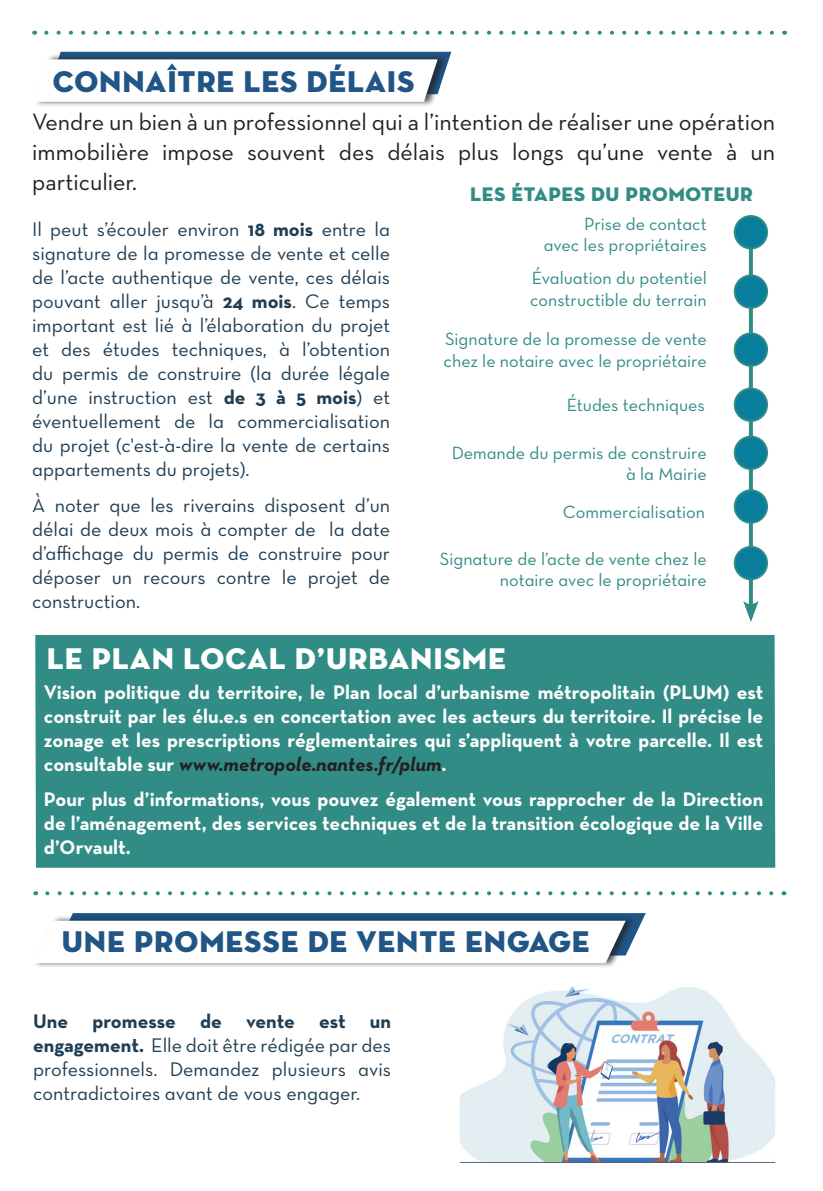
<style>
.page{position:relative;width:823px;height:1191px;background:#fff}
.page>*{position:absolute;margin:0;border:0;box-sizing:border-box;transform-origin:0 0}
.Titre_17_pt{font:30.6px "Neutra Disp Titling";letter-spacing:.03em;color:#215586}
.Titre_17_pt-2{font:30.6px "Neutra Disp Titling";letter-spacing:.03em;color:#fff}
.Titre_17_pt-3{font:24px/30px "Neutra Text";color:#231f20;text-align:justify}
.texte_bleu{font:20px/24px "Neutra Text Book Alt";color:#1f3d53;text-align:justify}
.texte_bleu-2{font:700 20px/24px "Neutra Text";color:#fff;text-align:justify}
.Titre_17_pt-4{font:20px "Neutra Disp Titling";letter-spacing:.03em;color:#318c85}
.texte_bleu-3{font:18px/21.6px "Neutra Text Book Alt";color:#318c85;text-align:right}
.s1{font-family:"Neutra Text";font-weight:700}
.s2{font-style:italic;color:#231f20}
</style>
<div class="page">
<div style="left:35px;top:635px;width:739px;height:232px;background:#318c85"></div>
<div style="left:33px;top:53px;width:414px;height:54px;background:#231f20;opacity:.75"></div>
<svg style="left:33px;top:52px;width:418px;height:50px"></svg>
<div style="left:33px;top:914px;width:602px;height:54px;background:#231f20;opacity:.75"></div>
<svg style="left:33px;top:913px;width:612px;height:50px"></svg>
<svg style="left:46px;top:31px;width:728px;height:4px"></svg>
<img style="left:460px;top:986px;width:314px;height:176px">
<svg style="left:47px;top:891px;width:727px;height:4px"></svg>
<svg style="left:748px;top:249px;width:4px;height:351px"></svg>
<svg style="left:743px;top:600px;width:15px;height:22px"></svg>
<div style="left:734px;top:216px;width:32px;height:32px;background:#097d9c;border-radius:50%"></div>
<div style="left:733px;top:215px;width:34px;height:34px;border:2px solid #318c85;border-radius:50%"></div>
<div style="left:734px;top:275px;width:32px;height:33px;background:#097d9c;border-radius:50%"></div>
<div style="left:733px;top:274px;width:34px;height:35px;border:2px solid #318c85;border-radius:50%"></div>
<div style="left:734px;top:333px;width:32px;height:33px;background:#097d9c;border-radius:50%"></div>
<div style="left:733px;top:332px;width:34px;height:35px;border:2px solid #318c85;border-radius:50%"></div>
<div style="left:734px;top:388px;width:32px;height:33px;background:#097d9c;border-radius:50%"></div>
<div style="left:733px;top:387px;width:34px;height:35px;border:2px solid #318c85;border-radius:50%"></div>
<div style="left:734px;top:436px;width:32px;height:33px;background:#097d9c;border-radius:50%"></div>
<div style="left:733px;top:435px;width:34px;height:35px;border:2px solid #318c85;border-radius:50%"></div>
<div style="left:734px;top:490px;width:32px;height:33px;background:#097d9c;border-radius:50%"></div>
<div style="left:733px;top:489px;width:34px;height:35px;border:2px solid #318c85;border-radius:50%"></div>
<div style="left:734px;top:547px;width:32px;height:32px;background:#097d9c;border-radius:50%"></div>
<div style="left:733px;top:546px;width:34px;height:34px;border:2px solid #318c85;border-radius:50%"></div>
<p class="Titre_17_pt" style="left:53px;top:63px;width:363px">CONNAÎTRE LES DÉLAIS</p>
<p class="Titre_17_pt-3" style="left:32px;top:106px;width:744px">Vendre un bien à un professionnel qui a l’intention de réaliser une opération immobilière impose souvent des délais plus longs qu’une vente à un particulier.</p>
<p class="Titre_17_pt-4" style="left:470px;top:181px;width:284px">LES ÉTAPES DU PROMOTEUR</p>
<p class="texte_bleu" style="left:32px;top:217px;width:359px">Il peut s’écouler environ <span class="s1">18 mois</span> entre la signature de la promesse de vente et celle de l’acte authentique de vente, ces délais pouvant aller jusqu’à <span class="s1">24 mois</span>. Ce temps important est lié à l’élaboration du projet et des études techniques, à l’obtention du permis de construire (la durée légale d’une instruction est <span class="s1">de 3 à 5 mois</span>) et éventuellement de la commercialisation du projet (c'est-à-dire la vente de certains appartements du projets).</p>
<p class="texte_bleu" style="left:32px;top:492px;width:359px">À noter que les riverains disposent d’un délai de deux mois à compter de la date d’affichage du permis de construire pour déposer un recours contre le projet de construction.</p>
<p class="texte_bleu-3" style="left:583px;top:212px;width:124px">Prise de contact</p>
<p class="texte_bleu-3" style="left:543px;top:234px;width:164px">avec les propriétaires</p>
<p class="texte_bleu-3" style="left:530px;top:267px;width:178px;text-align:left">Évaluation du potentiel constructible du terrain</p>
<p class="texte_bleu-3" style="left:443px;top:328px;width:264px;text-align:left">Signature de la promesse de vente chez le notaire avec le propriétaire</p>
<p class="texte_bleu-3" style="left:566px;top:394px;width:140px">Études techniques</p>
<p class="texte_bleu-3" style="left:451px;top:441px;width:256px">Demande du permis de construire à la Mairie</p>
<p class="texte_bleu-3" style="left:562px;top:501px;width:143px">Commercialisation</p>
<p class="texte_bleu-3" style="left:439px;top:547px;width:268px">Signature de l’acte de vente chez le notaire avec le propriétaire</p>
<p class="Titre_17_pt-2" style="left:47px;top:639px;width:460px">LE PLAN LOCAL D’URBANISME</p>
<p class="texte_bleu-2" style="left:44px;top:680px;width:720px">Vision politique du territoire, le Plan local d’urbanisme métropolitain (PLUM) est construit par les élu.e.s en concertation avec les acteurs du territoire. Il précise le zonage et les prescriptions réglementaires qui s’appliquent à votre parcelle. Il est consultable sur <span class="s2">www.metropole.nantes.fr/plum</span>.</p>
<p class="texte_bleu-2" style="left:44px;top:787px;width:720px">Pour plus d’informations, vous pouvez également vous rapprocher de la Direction de l’aménagement, des services techniques et de la transition écologique de la Ville d’Orvault.</p>
<p class="Titre_17_pt" style="left:62px;top:922px;width:529px">UNE PROMESSE DE VENTE ENGAGE</p>
<p class="texte_bleu" style="left:33px;top:1009px;width:359px"><span class="s1">Une promesse de vente est un engagement.</span> Elle doit être rédigée par des professionnels. Demandez plusieurs avis contradictoires avant de vous engager.</p>
</div>
